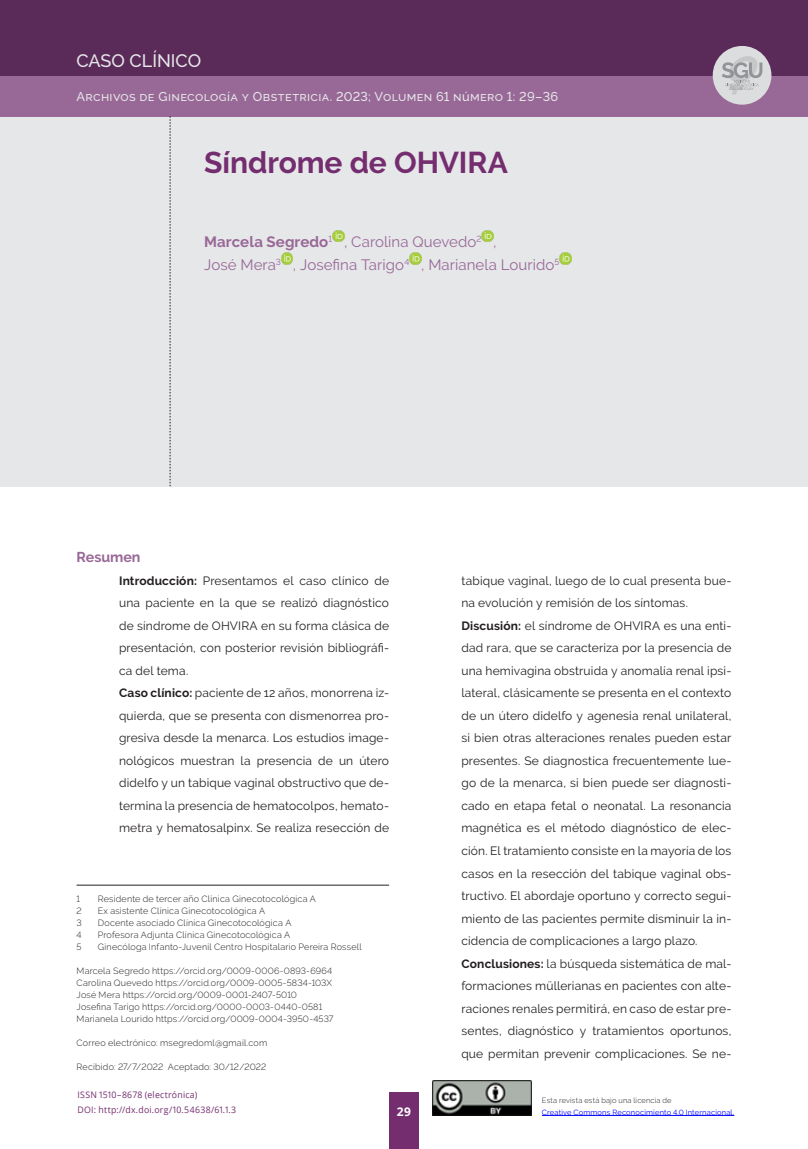
<style>
.page{position:relative;width:808px;height:1149px;background:#fff}
.page>*{position:absolute;margin:0;border:0;box-sizing:border-box;transform-origin:0 0}
.Titular{font:700 30px "Raleway";letter-spacing:-.005em;color:#742d6e}
.t1{font:500 18px "Raleway";color:#e6e7e9}
.AutorTitular{font:15px/22.5px "Raleway";letter-spacing:.005em;color:#986897}
.sub_2{font:700 14.25px "Raleway";letter-spacing:-.005em;color:#986897}
.Primero{font:500 12.75px "Raleway";letter-spacing:.025em;color:#e6e7e9}
.Resumen{font:12px/22.5px "Raleway";letter-spacing:.015em;color:#231f20;text-align:justify}
.t2{font:700 12px "Open Sans";color:#fff}
.Pie_de_página{font:300 9px "Raleway";letter-spacing:.02em;color:#231f20}
.Primero_normal{font:9px "Open Sans";letter-spacing:.03em;color:#742d6e}
.Pie_de_página-2{font:7.5px/12px "Raleway";letter-spacing:.025em;color:#00f}
.s1{font-weight:700}
.s2{font-weight:300;color:#231f20}
</style>
<div class="page">
<div style="left:389px;top:1092px;width:30px;height:56px;background:#742d6e"></div>
<div style="left:0;top:0;width:808px;height:486px;background:#e6e7e9"></div>
<div style="left:0;top:0;width:808px;height:116px;background:#986897"></div>
<svg style="left:332px;top:230px;width:12px;height:12px"></svg>
<svg style="left:481px;top:230px;width:12px;height:12px"></svg>
<svg style="left:281px;top:252px;width:12px;height:12px"></svg>
<svg style="left:409px;top:252px;width:12px;height:12px"></svg>
<svg style="left:559px;top:252px;width:12px;height:12px"></svg>
<hr style="left:77px;top:884px;width:312px;height:1px;background:#231f20">
<div style="left:0;top:0;width:808px;height:75px;background:#5a2a59"></div>
<div style="left:713px;top:46px;width:58px;height:59px;background:#dcdddf;border-radius:50%"></div>
<svg style="left:722px;top:56px;width:40px;height:38px"></svg>
<svg style="left:170px;top:116px;width:1px;height:370px"></svg>
<hr style="left:542px;top:1114px;width:192px;height:1px;background:#00f">
<img style="left:432px;top:1080px;width:100px;height:35px">
<p class="t1" style="left:77px;top:50px;width:126px">CASO CLÍNICO</p>
<p class="Primero" style="left:77px;top:89px;width:483px">Archivos de Ginecología y Obstetricia. 2023; Volumen 61 número 1: 29–36</p>
<p class="Titular" style="left:204px;top:146px;width:305px">Síndrome de OHVIRA</p>
<p class="AutorTitular" style="left:204px;top:230px;width:357px"><span class="s1">Marcela Segredo</span><sup>1</sup> , Carolina Quevedo<sup>2</sup> ,<br>José Mera<sup>3</sup> , Josefina Tarigo<sup>4</sup> , Marianela Lourido<sup>5</sup></p>
<p class="sub_2" style="left:77px;top:549px;width:66px">Resumen</p>
<p class="Resumen" style="left:119px;top:569px;width:272px"><span class="s1">Introducción:</span> Presentamos el caso clínico de una paciente en la que se realizó diagnóstico de síndrome de OHVIRA en su forma clásica de presentación, con posterior revisión bibliográfi&shy;ca del tema.</p>
<p class="Resumen" style="left:119px;top:681px;width:272px"><span class="s1">Caso clínico:</span> paciente de 12 años, monorrena iz&shy;quierda, que se presenta con dismenorrea pro&shy;gresiva desde la menarca. Los estudios image&shy;nológicos muestran la presencia de un útero didelfo y un tabique vaginal obstructivo que de&shy;termina la presencia de hematocolpos, hemato&shy;metra y hematosalpinx. Se realiza resección de</p>
<p class="Pie_de_página" style="left:77px;top:893px;width:5px">1</p>
<p class="Pie_de_página" style="left:98px;top:893px;width:220px">Residente de tercer año Clínica Ginecotocológica A</p>
<p class="Pie_de_página" style="left:77px;top:905px;width:7px">2</p>
<p class="Pie_de_página" style="left:98px;top:905px;width:169px">Ex asistente Clínica Ginecotocológica A</p>
<p class="Pie_de_página" style="left:77px;top:917px;width:7px">3</p>
<p class="Pie_de_página" style="left:98px;top:917px;width:195px">Docente asociado Clínica Ginecotocológica A</p>
<p class="Pie_de_página" style="left:77px;top:929px;width:7px">4</p>
<p class="Pie_de_página" style="left:98px;top:929px;width:194px">Profesora Adjunta Clínica Ginecotocológica A</p>
<p class="Pie_de_página" style="left:77px;top:941px;width:6px">5</p>
<p class="Pie_de_página" style="left:98px;top:941px;width:265px">Ginecóloga Infanto-Juvenil Centro Hospitalario Pereira Rossell</p>
<p class="Pie_de_página" style="left:77px;top:965px;width:257px">Marcela Segredo https://orcid.org/0009-0006-0893-6964</p>
<p class="Pie_de_página" style="left:77px;top:977px;width:257px">Carolina Quevedo https://orcid.org/0009-0005-5834-103X</p>
<p class="Pie_de_página" style="left:77px;top:989px;width:222px">José Mera https://orcid.org/0009-0001-2407-5010</p>
<p class="Pie_de_página" style="left:77px;top:1001px;width:247px">Josefina Tarigo https://orcid.org/0000-0003-0440-0581</p>
<p class="Pie_de_página" style="left:77px;top:1013px;width:258px">Marianela Lourido https://orcid.org/0009-0004-3950-4537</p>
<p class="Pie_de_página" style="left:77px;top:1037px;width:192px">Correo electrónico: msegredoml@gmail.com</p>
<p class="Pie_de_página" style="left:77px;top:1061px;width:191px">Recibido: 27/7/2022 Aceptado: 30/12/2022</p>
<p class="Primero_normal" style="left:78px;top:1088px;width:121px">ISSN 1510–8678 (electrónica)</p>
<p class="Primero_normal" style="left:78px;top:1103px;width:160px">DOI: http://dx.doi.org/10.54638/61.1.3</p>
<p class="t2" style="left:397px;top:1102px;width:16px">29</p>
<p class="Resumen" style="left:461px;top:569px;width:271px">tabique vaginal, luego de lo cual presenta bue&shy;na evolución y remisión de los síntomas.</p>
<p class="Resumen" style="left:461px;top:614px;width:272px"><span class="s1">Discusión:</span> el síndrome de OHVIRA es una enti&shy;dad rara, que se caracteriza por la presencia de una hemivagina obstruida y anomalía renal ipsi&shy;lateral, clásicamente se presenta en el contexto de un útero didelfo y agenesia renal unilateral, si bien otras alteraciones renales pueden estar presentes. Se diagnostica frecuentemente lue&shy;go de la menarca, si bien puede ser diagnosti&shy;cado en etapa fetal o neonatal. La resonancia magnética es el método diagnóstico de elec&shy;ción. El tratamiento consiste en la mayoría de los casos en la resección del tabique vaginal obs&shy;tructivo. El abordaje oportuno y correcto segui&shy;miento de las pacientes permite disminuir la in&shy;cidencia de complicaciones a largo plazo.</p>
<p class="Resumen" style="left:461px;top:951px;width:271px"><span class="s1">Conclusiones:</span> la búsqueda sistemática de mal&shy;formaciones müllerianas en pacientes con alte&shy;raciones renales permitirá, en caso de estar pre&shy;sentes, diagnóstico y tratamientos oportunos, que permitan prevenir complicaciones. Se ne-</p>
<p class="Pie_de_página-2" style="left:542px;top:1093px;width:194px"><span class="s2">Esta revista está bajo una licencia de<br></span>Creative Commons Reconocimiento 4.0 Internacional.</p>
</div>
